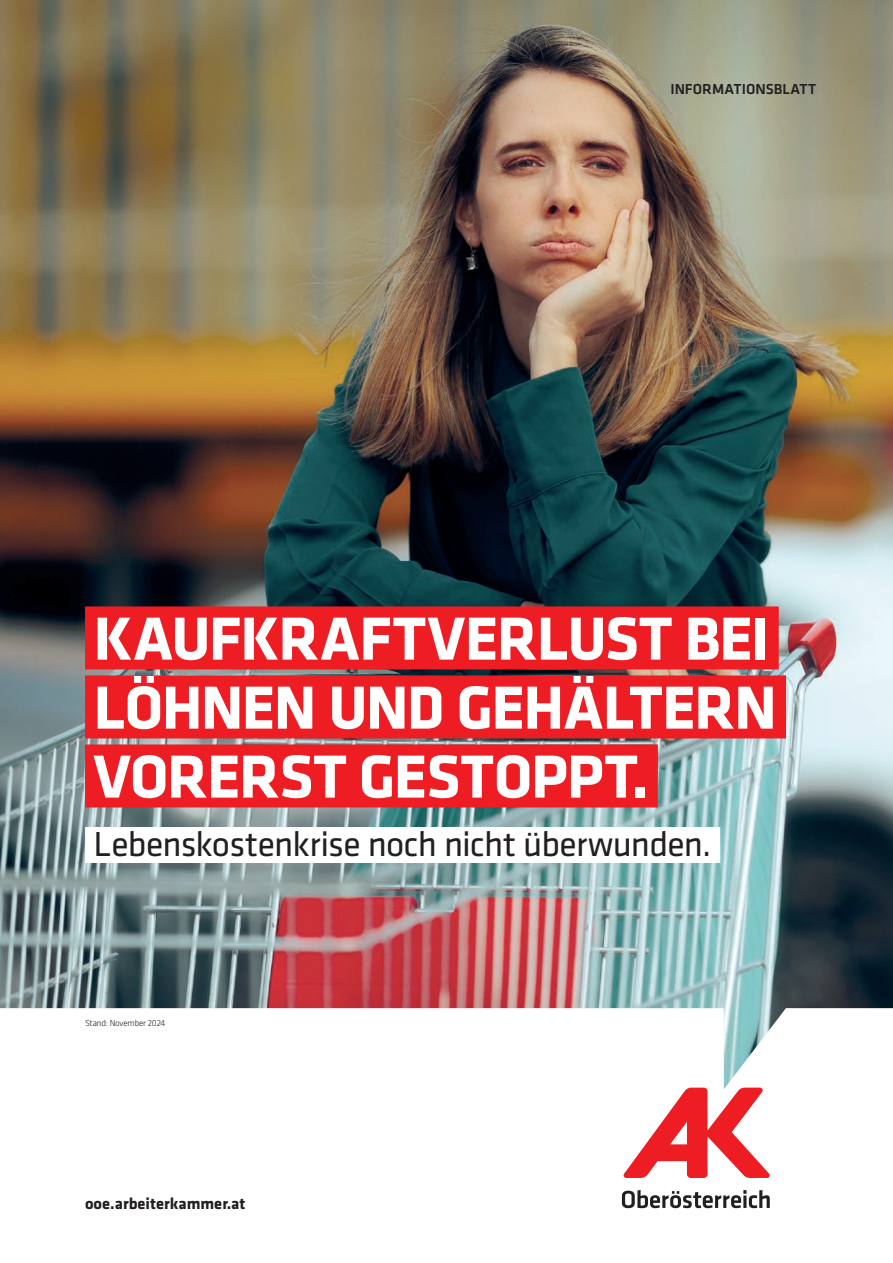
<style>
.page{position:relative;width:893px;height:1263px;background:#fff}
.page>*{position:absolute;margin:0;border:0;box-sizing:border-box;transform-origin:0 0}
.t1{font:700 63px/69px "Klavika Basic";letter-spacing:-.015em;color:#fff;text-align:justify}
.t2{font:36px "Klavika Basic";letter-spacing:-.02em;color:#231f20}
.t3{font:700 16.5px "Klavika Basic";color:#231f20}
.t4{font:500 15px "Klavika Basic";color:#231f20}
.t5{font:300 9px "Klavika Basic";letter-spacing:-.02em;color:#231f20}
</style>
<div class="page">
<img style="left:0;top:0;width:893px;height:1087px">
<svg style="left:623px;top:1087px;width:147px;height:91px"></svg>
<svg style="left:622px;top:1190px;width:148px;height:18px"></svg>
<div style="left:85px;top:606px;width:694px;height:63px;background:#ee1d23"></div>
<div style="left:85px;top:675px;width:701px;height:63px;background:#ee1d23"></div>
<div style="left:85px;top:744px;width:573px;height:63px;background:#ee1d23"></div>
<div style="left:85px;top:827px;width:635px;height:36px;background:#fff"></div>
<p class="t4" style="left:671px;top:79px;width:147px">INFORMATIONSBLATT</p>
<p class="t1" style="left:94px;top:601px;width:685px">KAUFKRAFTVERLUST BEI LÖHNEN UND GEHÄLTERN VORERST GESTOPPT.</p>
<p class="t2" style="left:94px;top:820px;width:619px">Lebenskostenkrise noch nicht überwunden.</p>
<p class="t5" style="left:85px;top:1017px;width:82px">Stand: November 2024</p>
<p class="t3" style="left:85px;top:1191px;width:162px">ooe.arbeiterkammer.at</p>
</div>
